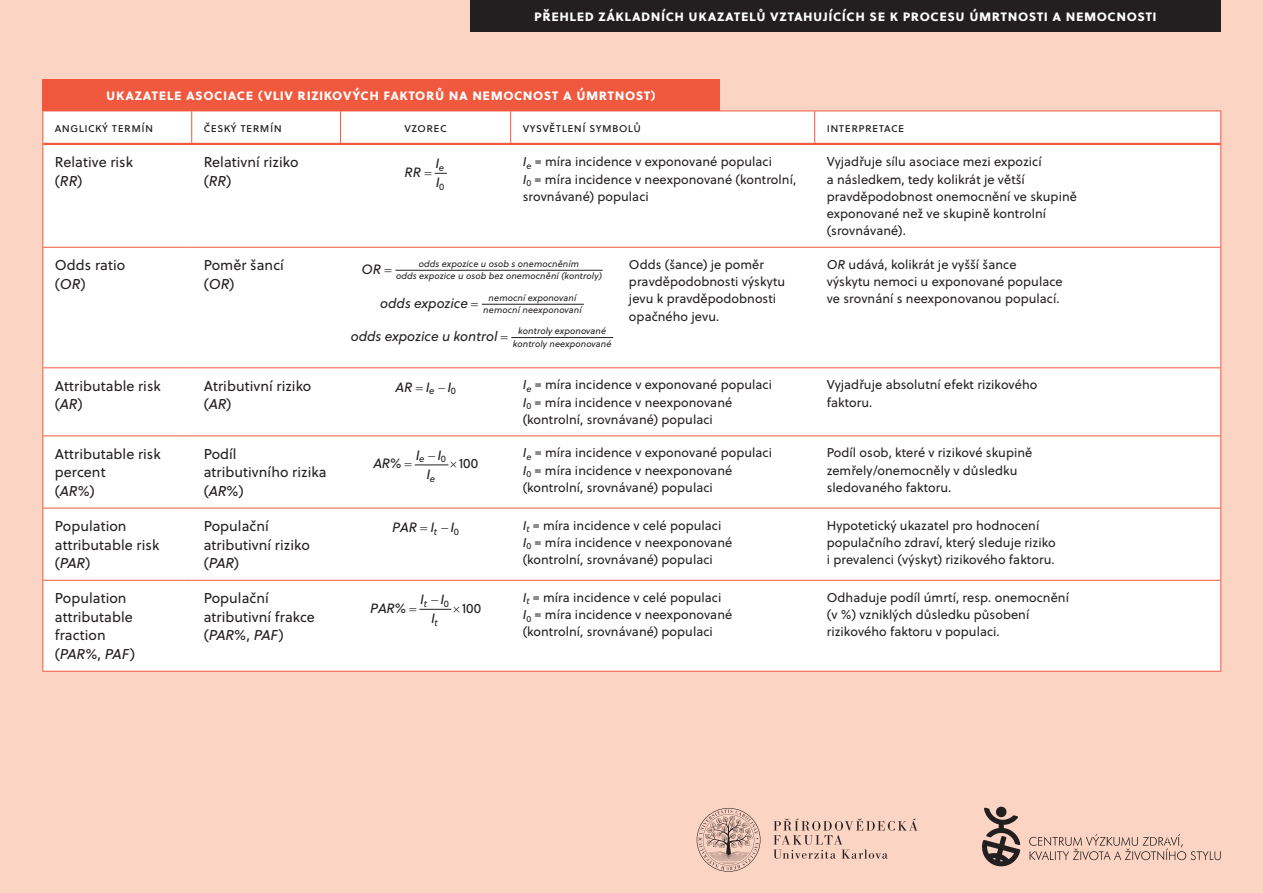
<style>
.page{position:relative;width:1263px;height:893px;background:#fcd4c3}
.page>*{position:absolute;margin:0;border:0;box-sizing:border-box;transform-origin:0 0}
.t1{font:14.25px/18.8px "Soleil";letter-spacing:.005em;color:#231f20}
.t2{font:700 14.25px "Soleil";letter-spacing:.035em;color:#fff}
.t3{font:italic 13.5px/19px "Soleil";color:#231f20;text-align:center}
.t4{font:13.5px "Soleil";color:#231f20}
.t5{font:12.75px/17.2px "Soleil";letter-spacing:.005em;color:#231f20}
.t6{font:12px "Soleil";letter-spacing:.035em;color:#231f20}
.t7{font:italic 9.45px "Soleil";color:#231f20}
.t8{font:9.45px "Soleil";color:#231f20}
.t9{font:italic 9px/12.6px "Soleil";letter-spacing:.01em;color:#231f20;text-align:center}
.s1{font-style:italic}
.s2{font-style:normal}
</style>
<div class="page">
<div style="left:470px;top:0;width:750px;height:32px;background:#231f20"></div>
<div style="left:44px;top:112px;width:1176px;height:558px;background:#fff"></div>
<hr style="left:43px;top:111px;width:149px;height:1px;background:#f0593e">
<hr style="left:43px;top:111px;width:1px;height:33px;background:#f0593e">
<hr style="left:192px;top:111px;width:1029px;height:1px;background:#f0593e">
<hr style="left:1220px;top:111px;width:1px;height:33px;background:#f0593e">
<hr style="left:43px;top:144px;width:1px;height:103px;background:#f0593e">
<hr style="left:1220px;top:144px;width:1px;height:103px;background:#f0593e">
<hr style="left:43px;top:247px;width:149px;height:1px;background:#f0593e">
<hr style="left:43px;top:248px;width:1px;height:119px;background:#f0593e">
<hr style="left:192px;top:247px;width:1029px;height:1px;background:#f0593e">
<hr style="left:1220px;top:248px;width:1px;height:119px;background:#f0593e">
<hr style="left:43px;top:367px;width:149px;height:1px;background:#f0593e">
<hr style="left:43px;top:368px;width:1px;height:67px;background:#f0593e">
<hr style="left:192px;top:367px;width:1029px;height:1px;background:#f0593e">
<hr style="left:1220px;top:368px;width:1px;height:67px;background:#f0593e">
<hr style="left:43px;top:435px;width:149px;height:1px;background:#f0593e">
<hr style="left:43px;top:436px;width:1px;height:72px;background:#f0593e">
<hr style="left:192px;top:435px;width:1029px;height:1px;background:#f0593e">
<hr style="left:1220px;top:436px;width:1px;height:72px;background:#f0593e">
<hr style="left:43px;top:508px;width:149px;height:1px;background:#f0593e">
<hr style="left:43px;top:508px;width:1px;height:72px;background:#f0593e">
<hr style="left:192px;top:508px;width:1029px;height:1px;background:#f0593e">
<hr style="left:1220px;top:508px;width:1px;height:72px;background:#f0593e">
<hr style="left:43px;top:580px;width:149px;height:1px;background:#f0593e">
<hr style="left:43px;top:581px;width:1px;height:90px;background:#f0593e">
<hr style="left:192px;top:580px;width:1029px;height:1px;background:#f0593e">
<hr style="left:1220px;top:581px;width:1px;height:90px;background:#f0593e">
<hr style="left:43px;top:671px;width:1178px;height:1px;background:#f0593e">
<hr style="left:191px;top:111px;width:1px;height:32px;background:#f0593e">
<hr style="left:340px;top:111px;width:1px;height:32px;background:#f0593e">
<hr style="left:510px;top:111px;width:1px;height:32px;background:#f0593e">
<hr style="left:814px;top:111px;width:1px;height:32px;background:#f0593e">
<hr style="left:43px;top:143px;width:1177px;height:2px;background:#f0593e">
<hr style="left:415px;top:465px;width:33px;height:1px;background:#231f20">
<hr style="left:420px;top:609px;width:31px;height:1px;background:#231f20">
<div style="left:43px;top:79px;width:677px;height:32px;background:#f0593e"></div>
<hr style="left:395px;top:270px;width:208px;height:1px;background:#231f20">
<hr style="left:482px;top:304px;width:102px;height:1px;background:#231f20">
<hr style="left:511px;top:337px;width:102px;height:1px;background:#231f20">
<svg style="left:1029px;top:834px;width:192px;height:26px"></svg>
<svg style="left:982px;top:807px;width:38px;height:59px"></svg>
<svg style="left:773px;top:819px;width:145px;height:40px"></svg>
<svg style="left:697px;top:808px;width:63px;height:64px"></svg>
<p class="t2" style="left:534px;top:8px;width:624px">PŘEHLED ZÁKLADNÍCH UKAZATELŮ VZTAHUJÍCÍCH SE K PROCESU ÚMRTNOSTI A NEMOCNOSTI</p>
<p class="t2" style="left:106px;top:87px;width:551px">UKAZATELE ASOCIACE (VLIV RIZIKOVÝCH FAKTORŮ NA NEMOCNOST A ÚMRTNOST)</p>
<p class="t6" style="left:55px;top:123px;width:100px">anglický termín</p>
<p class="t6" style="left:204px;top:123px;width:80px">český termín</p>
<p class="t6" style="left:404px;top:123px;width:44px">vzorec</p>
<p class="t6" style="left:523px;top:123px;width:120px">vysvětlení symbolů</p>
<p class="t6" style="left:827px;top:123px;width:79px">interpretace</p>
<p class="t1" style="left:55px;top:154px;width:80px">Relative risk (<span class="s1">RR</span>)</p>
<p class="t1" style="left:204px;top:154px;width:96px">Relativní riziko (<span class="s1">RR</span>)</p>
<p class="t5" style="left:523px;top:154px;width:275px"><span class="s1">I</span><sub>e</sub> = míra incidence v exponované populaci<br><span class="s1">I</span><sub>0</sub> = míra incidence v neexponované (kontrolní, srovnávané) populaci</p>
<p class="t5" style="left:827px;top:154px;width:252px">Vyjadřuje sílu asociace mezi expozicí<br>a následkem, tedy kolikrát je větší pravděpodobnost onemocnění ve skupině exponované než ve skupině kontrolní (srovnávané).</p>
<p class="t7" style="left:436px;top:164px;width:10px">e<sup>I</sup></p>
<p class="t3" style="left:405px;top:164px;width:18px">RR</p>
<p class="t3" style="left:436px;top:174px;width:5px">I</p>
<p class="t8" style="left:439px;top:183px;width:7px">0</p>
<p class="t1" style="left:55px;top:257px;width:72px">Odds ratio (<span class="s1">OR</span>)</p>
<p class="t1" style="left:204px;top:257px;width:82px">Poměr šancí (<span class="s1">OR</span>)</p>
<p class="t5" style="left:629px;top:257px;width:158px">Odds (šance) je poměr pravděpodobnosti výskytu jevu k pravděpodobnosti opačného jevu.</p>
<p class="t5" style="left:827px;top:257px;width:237px"><span class="s1">OR</span> udává, kolikrát je vyšší šance výskytu nemoci u exponované populace ve srovnání s neexponovanou populací.</p>
<p class="t9" style="left:396px;top:258px;width:207px">odds expozice u osob s onemocněním<br>odds expozice u osob bez onemocnění (kontroly)</p>
<p class="t3" style="left:361px;top:260px;width:21px">OR</p>
<p class="t9" style="left:483px;top:292px;width:100px">nemocní exponovaní nemocní neexponovaní</p>
<p class="t9" style="left:513px;top:325px;width:100px">kontroly exponované kontroly neexponované</p>
<p class="t3" style="left:380px;top:295px;width:89px">odds expozice</p>
<p class="t3" style="left:351px;top:328px;width:148px">odds expozice u kontrol</p>
<p class="t1" style="left:55px;top:377px;width:107px">Attributable risk (<span class="s1">AR</span>)</p>
<p class="t1" style="left:204px;top:377px;width:109px">Atributivní riziko (<span class="s1">AR</span>)</p>
<p class="t3" style="left:396px;top:379px;width:36px">AR I</p>
<p class="t3" style="left:447px;top:379px;width:5px">I</p>
<p class="t7" style="left:429px;top:387px;width:7px">e</p>
<p class="t8" style="left:451px;top:387px;width:7px">0</p>
<p class="t5" style="left:523px;top:377px;width:251px"><span class="s1">I</span><sub>e</sub> = míra incidence v exponované populaci<br><span class="s1">I</span><sub>0</sub> = míra incidence v neexponované (kontrolní, srovnávané) populaci</p>
<p class="t5" style="left:827px;top:377px;width:212px">Vyjadřuje absolutní efekt rizikového faktoru.</p>
<p class="t1" style="left:55px;top:445px;width:107px">Attributable risk percent<br>(<span class="s1">AR</span>%)</p>
<p class="t1" style="left:204px;top:445px;width:124px">Podíl<br>atributivního rizika (<span class="s1">AR</span>%)</p>
<p class="t4" style="left:450px;top:458px;width:30px">◆100</p>
<p class="t3" style="left:416px;top:447px;width:5px">I</p>
<p class="t3" style="left:437px;top:447px;width:5px">I</p>
<p class="t3" style="left:426px;top:466px;width:5px">I</p>
<p class="t8" style="left:441px;top:455px;width:7px">0</p>
<p class="t3" style="left:373px;top:455px;width:30px">AR<span class="s2">%</span></p>
<p class="t7" style="left:419px;top:455px;width:7px">e</p>
<p class="t7" style="left:430px;top:474px;width:7px">e</p>
<p class="t5" style="left:523px;top:445px;width:251px"><span class="s1">I</span><sub>e</sub> = míra incidence v exponované populaci<br><span class="s1">I</span><sub>0</sub> = míra incidence v neexponované (kontrolní, srovnávané) populaci</p>
<p class="t5" style="left:827px;top:445px;width:207px">Podíl osob, které v rizikové skupině zemřely/onemocněly v důsledku sledovaného faktoru.</p>
<p class="t1" style="left:55px;top:518px;width:106px">Population attributable risk (<span class="s1">PAR</span>)</p>
<p class="t1" style="left:204px;top:518px;width:108px">Populační atributivní riziko (<span class="s1">PAR</span>)</p>
<p class="t3" style="left:392px;top:519px;width:64px">PAR I I</p>
<p class="t7" style="left:434px;top:528px;width:5px">t</p>
<p class="t8" style="left:454px;top:528px;width:7px">0</p>
<p class="t5" style="left:523px;top:518px;width:211px"><span class="s1">I</span><sub>t</sub> = míra incidence v celé populaci<br><span class="s1">I</span><sub>0</sub> = míra incidence v neexponované (kontrolní, srovnávané) populaci</p>
<p class="t5" style="left:827px;top:518px;width:231px">Hypotetický ukazatel pro hodnocení populačního zdraví, který sleduje riziko i prevalenci (výskyt) rizikového faktoru.</p>
<p class="t1" style="left:55px;top:590px;width:82px">Population attributable fraction (<span class="s1">PAR</span>%, <span class="s1">PAF</span> )</p>
<p class="t1" style="left:204px;top:590px;width:113px">Populační atributivní frakce (<span class="s1">PAR</span>%, <span class="s1">PAF</span> )</p>
<p class="t4" style="left:453px;top:603px;width:30px">◆100</p>
<p class="t3" style="left:420px;top:591px;width:25px">I I<br>I</p>
<p class="t5" style="left:523px;top:590px;width:211px"><span class="s1">I</span><sub>t</sub> = míra incidence v celé populaci<br><span class="s1">I</span><sub>0</sub> = míra incidence v neexponované (kontrolní, srovnávané) populaci</p>
<p class="t5" style="left:827px;top:590px;width:244px">Odhaduje podíl úmrtí, resp. onemocnění (v %) vzniklých důsledku působení rizikového faktoru v populaci.</p>
<p class="t8" style="left:444px;top:600px;width:7px">0</p>
<p class="t3" style="left:370px;top:599px;width:38px">PAR<span class="s2">%</span></p>
<p class="t7" style="left:424px;top:600px;width:5px">t</p>
<p class="t7" style="left:434px;top:619px;width:5px">t</p>
</div>
